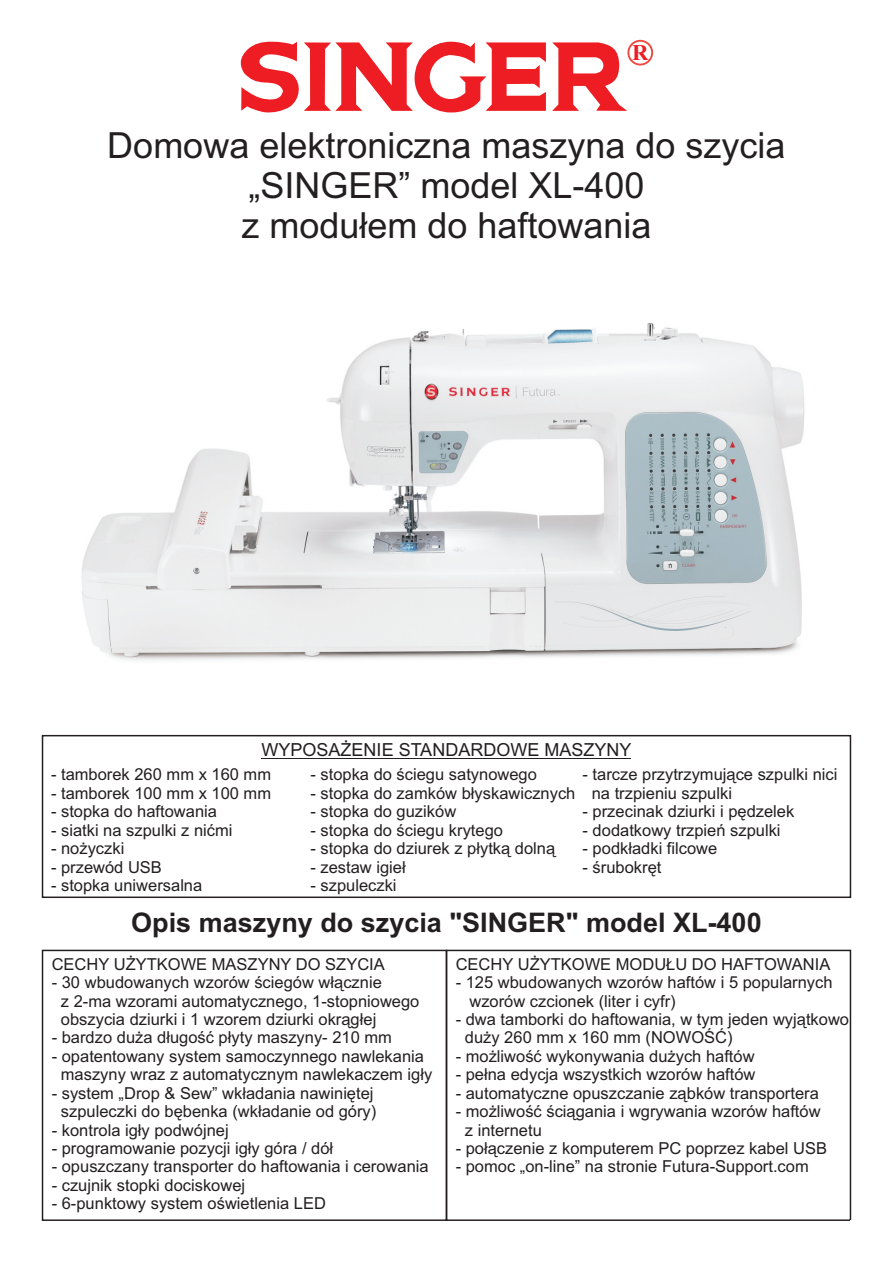
<style>
.page{position:relative;width:893px;height:1263px;background:#fff}
.page>*{position:absolute;margin:0;border:0;box-sizing:border-box;transform-origin:0 0}
.t1{font:36px/40.2px "Arial";color:#231f20;text-align:center}
.t2{font:700 27px "Arial";color:#231f20}
.t3{font:700 22.5px "Times New Roman";color:#ee1d23}
.t4{font:18px "Arial";color:#231f20}
.t5{font:16.5px/18.5px "Arial";color:#231f20}
</style>
<div class="page">
<div style="left:42px;top:950px;width:405px;height:271px;border:1px solid #231f20"></div>
<div style="left:446px;top:950px;width:405px;height:271px;border:1px solid #231f20"></div>
<svg style="left:552px;top:42px;width:75px;height:69px"></svg>
<svg style="left:241px;top:41px;width:305px;height:72px"></svg>
<div style="left:627px;top:40px;width:26px;height:25px;border:2px solid #ef483f;border-radius:50%"></div>
<div style="left:850px;top:1220px;width:43px;height:43px;background:#fff"></div>
<img style="left:43px;top:323px;width:807px;height:436px">
<div style="left:42px;top:735px;width:809px;height:163px;border:1px solid #231f20"></div>
<hr style="left:262px;top:758px;width:369px;height:1px;background:#231f20">
<h3 class="t3" style="left:632px;top:45px;width:18px">R</h3>
<h1 class="t1" style="left:107px;top:129px;width:680px">Domowa elektroniczna maszyna do szycia „SINGER” model XL-400<br>z modu³em do haftowania</h1>
<p class="t4" style="left:262px;top:743px;width:371px">WYPOSA¯ENIE STANDARDOWE MASZYNY</p>
<p class="t5" style="left:51px;top:767px;width:222px">- tamborek 260 mm x 160 mm</p>
<p class="t5" style="left:51px;top:785px;width:222px">- tamborek 100 mm x 100 mm</p>
<p class="t5" style="left:51px;top:804px;width:168px">- stopka do haftowania</p>
<p class="t5" style="left:51px;top:822px;width:183px">- siatki na szpulki z niæmi</p>
<p class="t5" style="left:51px;top:841px;width:75px">- no¿yczki</p>
<p class="t5" style="left:51px;top:859px;width:112px">- przewód USB</p>
<p class="t5" style="left:51px;top:877px;width:153px">- stopka uniwersalna</p>
<p class="t5" style="left:310px;top:767px;width:228px">- stopka do œciegu satynowego</p>
<p class="t5" style="left:310px;top:785px;width:266px">- stopka do zamków b³yskawicznych</p>
<p class="t5" style="left:310px;top:804px;width:147px">- stopka do guzików</p>
<p class="t5" style="left:310px;top:822px;width:194px">- stopka do œciegu krytego</p>
<p class="t5" style="left:310px;top:841px;width:246px">- stopka do dziurek z p³ytk¹ doln¹</p>
<p class="t5" style="left:310px;top:859px;width:97px">- zestaw igie³</p>
<p class="t5" style="left:310px;top:877px;width:88px">- szpuleczki</p>
<p class="t5" style="left:592px;top:767px;width:247px;text-indent:-9px">- tarcze przytrzymuj¹ce szpulki nici na trzpieniu szpulki</p>
<p class="t5" style="left:583px;top:804px;width:213px">- przecinak dziurki i pêdzelek</p>
<p class="t5" style="left:583px;top:822px;width:200px">- dodatkowy trzpieñ szpulki</p>
<p class="t5" style="left:583px;top:841px;width:136px">- podk³adki filcowe</p>
<p class="t5" style="left:583px;top:859px;width:80px">- œrubokrêt</p>
<h2 class="t2" style="left:131px;top:913px;width:632px">Opis maszyny do szycia "SINGER" model XL-400</h2>
<p class="t5" style="left:52px;top:956px;width:335px">CECHY U¯YTKOWE MASZYNY DO SZYCIA</p>
<p class="t5" style="left:61px;top:974px;width:360px;text-indent:-9px">- 30 wbudowanych wzorów œciegów w³¹cznie<br>z 2-ma wzorami automatycznego, 1-stopniowego obszycia dziurki i 1 wzorem dziurki okr¹g³ej</p>
<p class="t5" style="left:52px;top:1030px;width:342px">- bardzo du¿a d³ugoœæ p³yty maszyny- 210 mm</p>
<p class="t5" style="left:52px;top:1048px;width:382px;text-align:center">- opatentowany system samoczynnego nawlekania maszyny wraz z automatycznym nawlekaczem ig³y</p>
<p class="t5" style="left:52px;top:1085px;width:326px;text-align:center">- system „Drop &amp; Sew” wk³adania nawiniêtej szpuleczki do bêbenka (wk³adanie od góry)</p>
<p class="t5" style="left:52px;top:1122px;width:178px">- kontrola ig³y podwójnej</p>
<p class="t5" style="left:52px;top:1140px;width:283px">- programowanie pozycji ig³y góra / dó³</p>
<p class="t5" style="left:52px;top:1159px;width:378px">- opuszczany transporter do haftowania i cerowania</p>
<p class="t5" style="left:52px;top:1177px;width:195px">- czujnik stopki dociskowej</p>
<p class="t5" style="left:52px;top:1196px;width:276px">- 6-punktowy system oœwietlenia LED</p>
<p class="t5" style="left:456px;top:956px;width:376px">CECHY U¯YTKOWE MODU£U DO HAFTOWANIA</p>
<p class="t5" style="left:469px;top:974px;width:365px;text-indent:-14px">- 125 wbudowanych wzorów haftów i 5 popularnych wzorów czcionek (liter i cyfr)</p>
<p class="t5" style="left:465px;top:1011px;width:386px;text-indent:-9px">- dwa tamborki do haftowania, w tym jeden wyj¹tkowo du¿y 260 mm x 160 mm (NOWOŒÆ)</p>
<p class="t5" style="left:456px;top:1048px;width:300px">- mo¿liwoœæ wykonywania du¿ych haftów</p>
<p class="t5" style="left:456px;top:1067px;width:301px">- pe³na edycja wszystkich wzorów haftów</p>
<p class="t5" style="left:456px;top:1085px;width:365px">- automatyczne opuszczanie z¹bków transportera</p>
<p class="t5" style="left:465px;top:1103px;width:357px;text-indent:-9px">- mo¿liwoœæ œci¹gania i wgrywania wzorów haftów z internetu</p>
<p class="t5" style="left:456px;top:1140px;width:373px">- po³¹czenie z komputerem PC poprzez kabel USB</p>
<p class="t5" style="left:456px;top:1159px;width:355px">- pomoc „on-line” na stronie Futura-Support.com</p>
</div>
